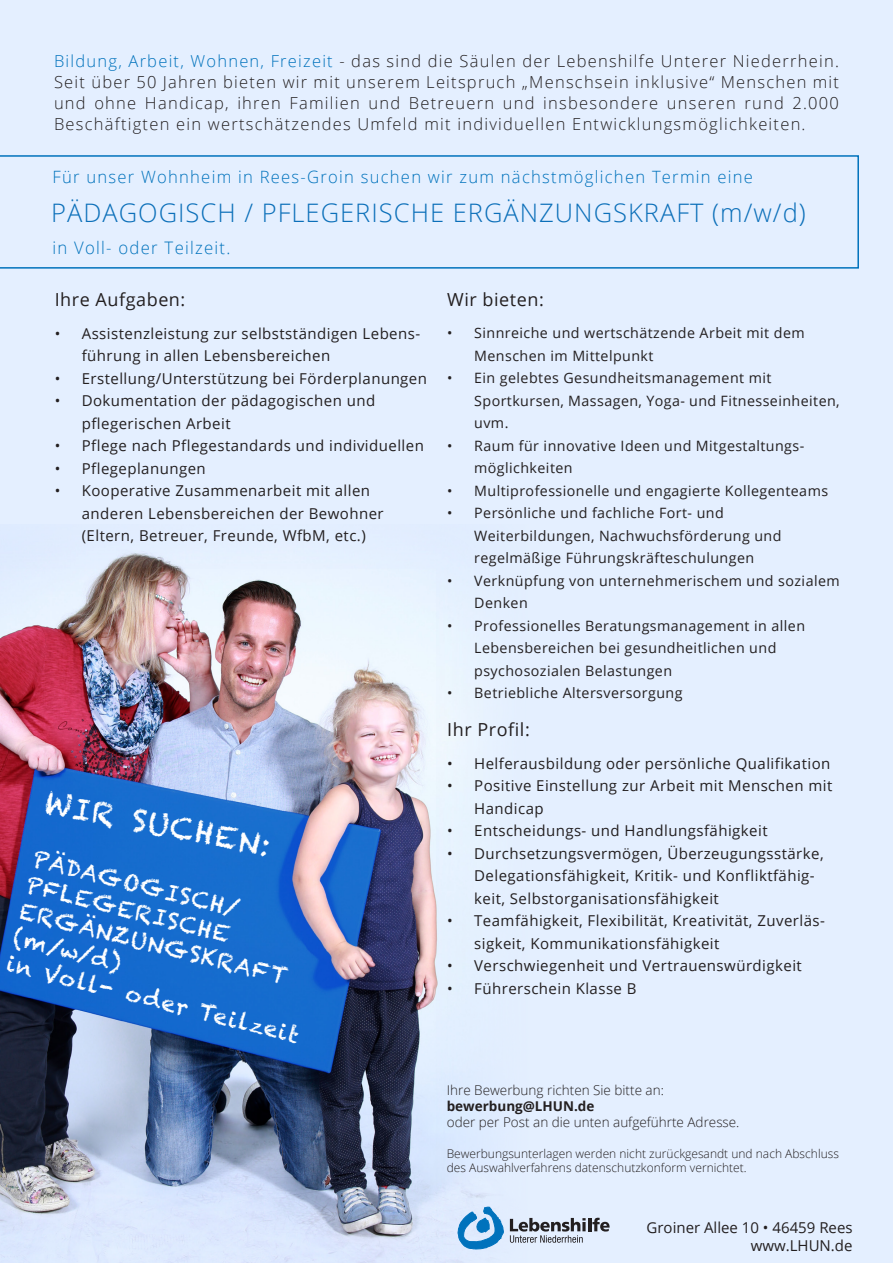
<style>
.page{position:relative;width:893px;height:1263px;background:#e4efff}
.page>*{position:absolute;margin:0;border:0;box-sizing:border-box;transform-origin:0 0}
.t1{font:29.7px "Chalkduster";color:#fff}
.t2{font:300 25.5px "Open Sans";letter-spacing:.04em;color:#0b6fb9}
.t3{font:22.5px/27px "Chalkduster";color:#fff}
.t4{font:18px "Open Sans";letter-spacing:.03em;color:#231f20}
.t5{font:300 17.25px "Open Sans";letter-spacing:.075em;color:#0072bc}
.t6{font:300 16.95px "Open Sans";letter-spacing:.075em;color:#0072bc}
.t7{font:300 16.5px/21px "Open Sans";letter-spacing:.075em;color:#231f20;text-align:justify}
.t8{font:15px/22.5px "Open Sans";letter-spacing:.03em;color:#231f20}
.t9{font:15px "Open Sans";color:#231f20}
.t10{font:14.25px/22.5px "Open Sans";letter-spacing:.03em;color:#231f20}
.t11{font:300 13.5px "Open Sans";color:#231f20}
.t12{font:700 13.5px "Open Sans";color:#231f20}
.t13{font:300 12px/14.4px "Open Sans";color:#231f20}
.s1{color:#0072bc}
</style>
<div class="page">
<img style="left:0;top:553px;width:532px;height:710px">
<svg style="left:0;top:155px;width:859px;height:114px"></svg>
<svg style="left:457px;top:1207px;width:47px;height:42px"></svg>
<svg style="left:510px;top:1218px;width:100px;height:25px"></svg>
<p class="t7" style="left:54px;top:50px;width:787px"><span class="s1">Bildung, Arbeit, Wohnen, Freizeit</span> - das sind die Säulen der Lebenshilfe Unterer Niederrhein.<br>Seit über 50 Jahren bieten wir mit unserem Leitspruch „Menschsein inklusive“ Menschen mit und ohne Handicap, ihren Familien und Betreuern und insbesondere unseren rund 2.000<br>Beschäftigten ein wertschätzendes Umfeld mit individuellen Entwicklungsmöglichkeiten.</p>
<p class="t6" style="left:53px;top:165px;width:702px">Für unser Wohnheim in Rees-Groin suchen wir zum nächstmöglichen Termin eine</p>
<p class="t2" style="left:51px;top:195px;width:756px">PÄDAGOGISCH / PFLEGERISCHE ERGÄNZUNGSKRAFT (m/w/d)</p>
<p class="t5" style="left:53px;top:236px;width:179px">in Voll- oder Teilzeit.</p>
<p class="t4" style="left:55px;top:287px;width:132px">Ihre Aufgaben:</p>
<p class="t8" style="left:82px;top:322px;width:340px;text-indent:-27px">• Assistenzleistung zur selbstständigen Lebens&shy;führung in allen Lebensbereichen</p>
<p class="t8" style="left:55px;top:367px;width:374px">• Erstellung/Unterstützung bei Förderplanungen</p>
<p class="t8" style="left:82px;top:389px;width:295px;text-indent:-27px">• Dokumentation der pädagogischen und pflegerischen Arbeit</p>
<p class="t8" style="left:55px;top:434px;width:371px">• Pflege nach Pflegestandards und individuellen</p>
<p class="t8" style="left:55px;top:457px;width:153px">• Pflegeplanungen</p>
<p class="t8" style="left:82px;top:479px;width:303px;text-indent:-27px">• Kooperative Zusammenarbeit mit allen anderen Lebensbereichen der Bewohner (Eltern, Betreuer, Freunde, WfbM, etc.)</p>
<p class="t1" style="left:49px;top:785px;width:231px;rotate:11deg">WIR SUCHEN:</p>
<p class="t3" style="left:37px;top:845px;width:214px;rotate:14deg">PÄDAGOGISCH/</p>
<p class="t3" style="left:30px;top:871px;width:210px;rotate:14deg">PFLEGERISCHE</p>
<p class="t3" style="left:24px;top:897px;width:277px;rotate:14deg">ERGÄNZUNGSKRAFT (m/w/d)</p>
<p class="t3" style="left:11px;top:950px;width:302px;rotate:14deg">in Voll- oder Teilzeit</p>
<p class="t4" style="left:447px;top:287px;width:98px">Wir bieten:</p>
<p class="t10" style="left:474px;top:322px;width:332px;text-indent:-27px">• Sinnreiche und wertschätzende Arbeit mit dem<br>Menschen im Mittelpunkt</p>
<p class="t10" style="left:474px;top:367px;width:367px;text-indent:-27px">• Ein gelebtes Gesundheitsmanagement mit<br>Sportkursen, Massagen, Yoga- und Fitnesseinheiten, uvm.</p>
<p class="t10" style="left:474px;top:434px;width:332px;text-indent:-27px">• Raum für innovative Ideen und Mitgestaltungs&shy;möglichkeiten</p>
<p class="t10" style="left:447px;top:479px;width:382px">• Multiprofessionelle und engagierte Kollegenteams</p>
<p class="t10" style="left:474px;top:502px;width:309px;text-indent:-27px">• Persönliche und fachliche Fort- und<br>Weiterbildungen, Nachwuchsförderung und regelmäßige Führungskräfteschulungen</p>
<p class="t10" style="left:474px;top:569px;width:367px;text-indent:-27px">• Verknüpfung von unternehmerischem und sozialem<br>Denken</p>
<p class="t10" style="left:474px;top:614px;width:332px;text-indent:-27px">• Professionelles Beratungsmanagement in allen<br>Lebensbereichen bei gesundheitlichen und psychosozialen Belastungen</p>
<p class="t10" style="left:447px;top:682px;width:237px">• Betriebliche Altersversorgung</p>
<p class="t4" style="left:447px;top:717px;width:84px">Ihr Profil:</p>
<p class="t8" style="left:447px;top:752px;width:385px">• Helferausbildung oder persönliche Qualifikation</p>
<p class="t8" style="left:474px;top:774px;width:360px;text-indent:-27px">• Positive Einstellung zur Arbeit mit Menschen mit<br>Handicap</p>
<p class="t8" style="left:447px;top:819px;width:322px">• Entscheidungs- und Handlungsfähigkeit</p>
<p class="t8" style="left:474px;top:842px;width:351px;text-indent:-27px">• Durchsetzungsvermögen, Überzeugungsstärke,<br>Delegationsfähigkeit, Kritik- und Konfliktfähig&shy;keit, Selbstorganisationsfähigkeit</p>
<p class="t8" style="left:474px;top:909px;width:352px;text-indent:-27px">• Teamfähigkeit, Flexibilität, Kreativität, Zuverläs&shy;sigkeit, Kommunikationsfähigkeit</p>
<p class="t8" style="left:447px;top:954px;width:356px">• Verschwiegenheit und Vertrauenswürdigkeit</p>
<p class="t8" style="left:447px;top:977px;width:191px">• Führerschein Klasse B</p>
<p class="t11" style="left:447px;top:1080px;width:219px">Ihre Bewerbung richten Sie bitte an:</p>
<p class="t12" style="left:447px;top:1096px;width:149px">bewerbung@LHUN.de</p>
<p class="t11" style="left:447px;top:1113px;width:294px">oder per Post an die unten aufgeführte Adresse.</p>
<p class="t13" style="left:447px;top:1146px;width:394px">Bewerbungsunterlagen werden nicht zurückgesandt und nach Abschluss des Auswahlverfahrens datenschutzkonform vernichtet.</p>
<p class="t9" style="left:647px;top:1217px;width:208px">Groiner Allee 10 • 46459 Rees</p>
<p class="t9" style="left:751px;top:1235px;width:103px">www.LHUN.de</p>
</div>
